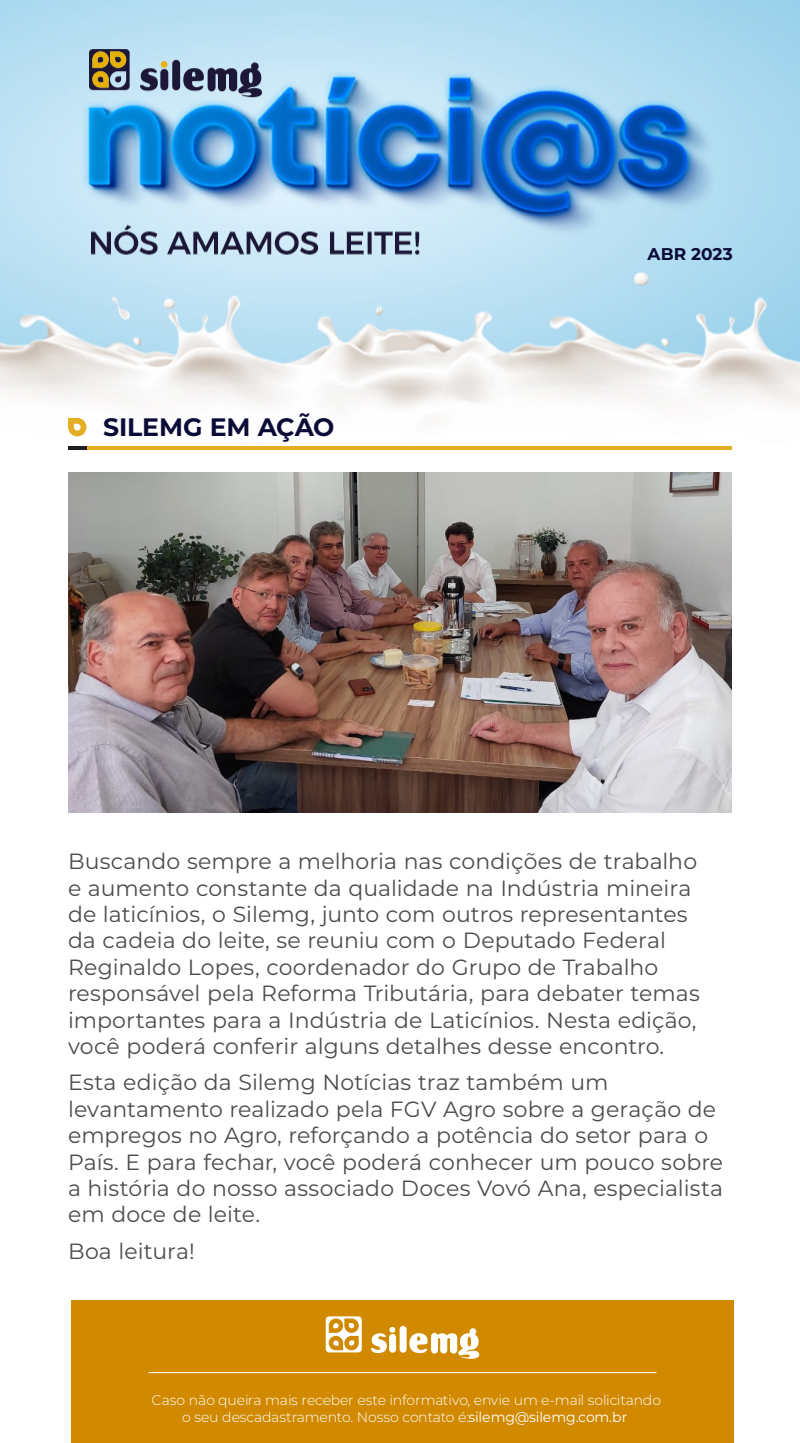
<style>
.page{position:relative;width:800px;height:1443px;background:#fff}
.page>*{position:absolute;margin:0;border:0;box-sizing:border-box;transform-origin:0 0}
.t1{font:700 25.2px "Montserrat";color:#0b0b37}
.t2{font:22px/26.4px "Montserrat";letter-spacing:.005em;color:#4b4c4d}
.t3{font:700 17px "Montserrat";color:#0b0b37}
.t4{font:300 14px/16.8px "Montserrat";color:#fff;text-align:center}
.s1{font-weight:400}
</style>
<div class="page">
<img style="left:0;top:0;width:800px;height:450px">
<hr style="left:68px;top:446px;width:664px;height:3px;background:#e4ae23">
<hr style="left:68px;top:446px;width:18px;height:3px;background:#231f20">
<svg style="left:68px;top:418px;width:18px;height:18px"></svg>
<img style="left:68px;top:472px;width:664px;height:340px">
<div style="left:71px;top:1300px;width:663px;height:143px;background:#d18a00"></div>
<svg style="left:326px;top:1316px;width:36px;height:36px"></svg>
<div style="left:389px;top:1334px;width:7px;height:18px;background:#fff;border-radius:3px"></div>
<svg style="left:371px;top:1327px;width:24px;height:26px"></svg>
<div style="left:400px;top:1326px;width:7px;height:26px;background:#fff;border-radius:3px"></div>
<svg style="left:409px;top:1328px;width:70px;height:31px"></svg>
<hr style="left:148px;top:1372px;width:508px;height:1px;background:#fff">
<p class="t1" style="left:103px;top:409px;width:233px">SILEMG EM AÇÃO</p>
<p class="t3" style="left:648px;top:242px;width:87px">ABR 2023</p>
<p class="t2" style="left:68px;top:847px;width:633px">Buscando sempre a melhoria nas condições de trabalho e aumento constante da qualidade na Indústria mineira de laticínios, o Silemg, junto com outros representantes da cadeia do leite, se reuniu com o Deputado Federal Reginaldo Lopes, coordenador do Grupo de Trabalho responsável pela Reforma Tributária, para debater temas importantes para a Indústria de Laticínios. Nesta edição, você poderá conferir alguns detalhes desse encontro.</p>
<p class="t2" style="left:68px;top:1068px;width:657px">Esta edição da Silemg Notícias traz também um levantamento realizado pela FGV Agro sobre a geração de empregos no Agro, reforçando a potência do setor para o País. E para fechar, você poderá conhecer um pouco sobre a história do nosso associado Doces Vovó Ana, especialista em doce de leite.</p>
<p class="t2" style="left:68px;top:1237px;width:128px">Boa leitura!</p>
<p class="t4" style="left:152px;top:1391px;width:511px">Caso não queira mais receber este informativo, envie um e-mail solicitando o seu descadastramento. Nosso contato é:<span class="s1">silemg@silemg.com.br</span></p>
</div>
